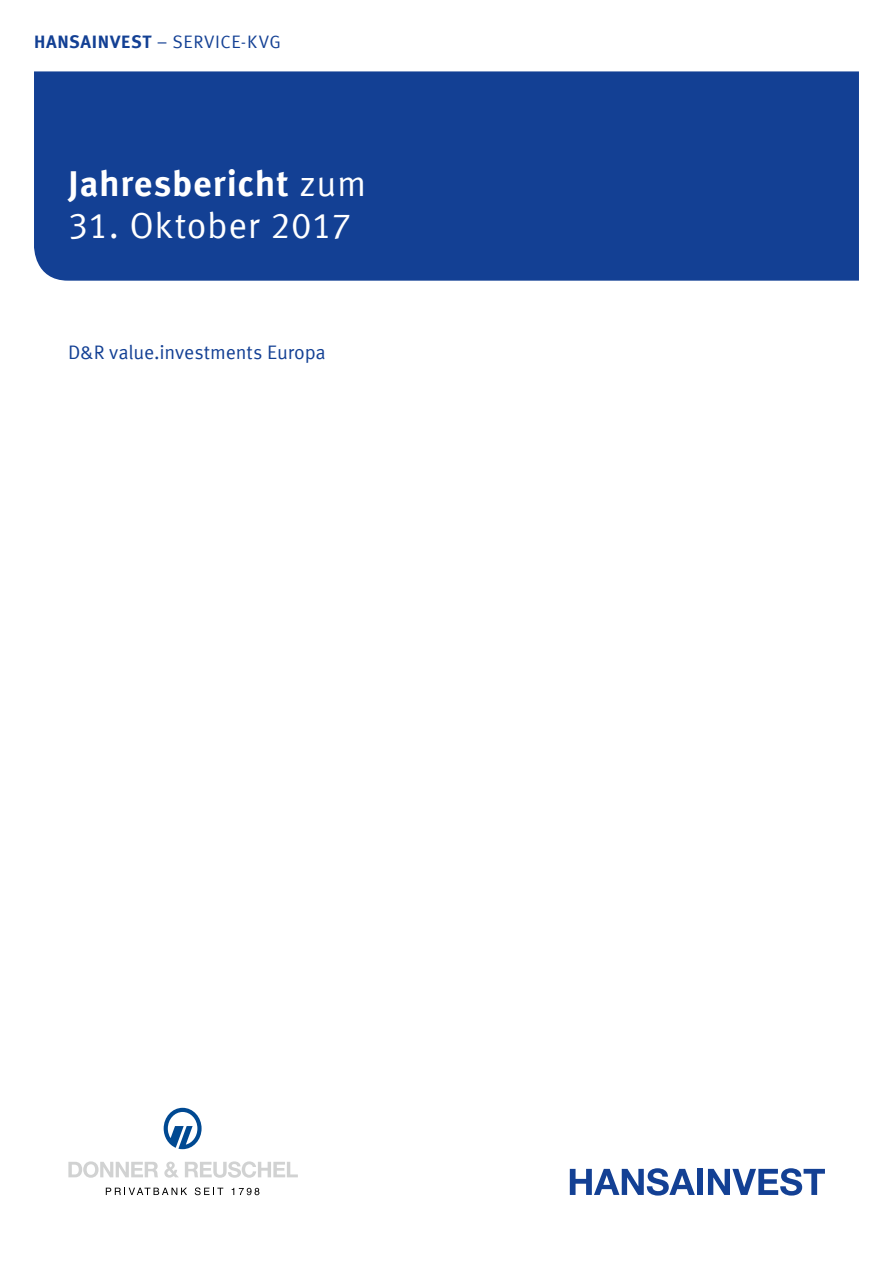
<style>
.page{position:relative;width:893px;height:1263px;background:#fff}
.page>*{position:absolute;margin:0;border:0;box-sizing:border-box;transform-origin:0 0}
.t1{font:700 36px "Meta Offc Pro";letter-spacing:.02em;color:#fff}
.t2{font:36px "Meta Offc Pro Norm";letter-spacing:.015em;color:#fff}
.t3{font:19.5px "Meta Offc Pro Norm";letter-spacing:-.005em;color:#134094}
.t4{font:18px "Meta Offc Pro Norm";letter-spacing:.03em;color:#134094}
.s1{font-family:"Meta Offc Pro";font-weight:700}
.s2{font-family:"Meta Offc Pro Norm";font-weight:400}
</style>
<div class="page">
<div style="left:34px;top:71px;width:825px;height:210px;background:#134094"></div>
<svg style="left:570px;top:1168px;width:125px;height:27px"></svg>
<div style="left:697px;top:1169px;width:6px;height:26px;background:#134094"></div>
<svg style="left:708px;top:1168px;width:117px;height:27px"></svg>
<svg style="left:68px;top:1161px;width:90px;height:17px"></svg>
<svg style="left:164px;top:1161px;width:15px;height:17px"></svg>
<svg style="left:185px;top:1161px;width:113px;height:17px"></svg>
<svg style="left:164px;top:1108px;width:38px;height:41px"></svg>
<svg style="left:106px;top:1188px;width:81px;height:7px"></svg>
<svg style="left:195px;top:1187px;width:28px;height:8px"></svg>
<svg style="left:232px;top:1188px;width:27px;height:7px"></svg>
<p class="t4" style="left:34px;top:28px;width:248px"><span class="s1">HANSAINVEST</span> – SERVICE-KVG</p>
<h1 class="t1" style="left:68px;top:155px;width:300px">Jahresbericht <span class="s2">zum</span></h1>
<h1 class="t2" style="left:68px;top:198px;width:285px">31. Oktober 2017</h1>
<p class="t3" style="left:68px;top:338px;width:259px">D&amp;R value.investments Europa</p>
</div>
